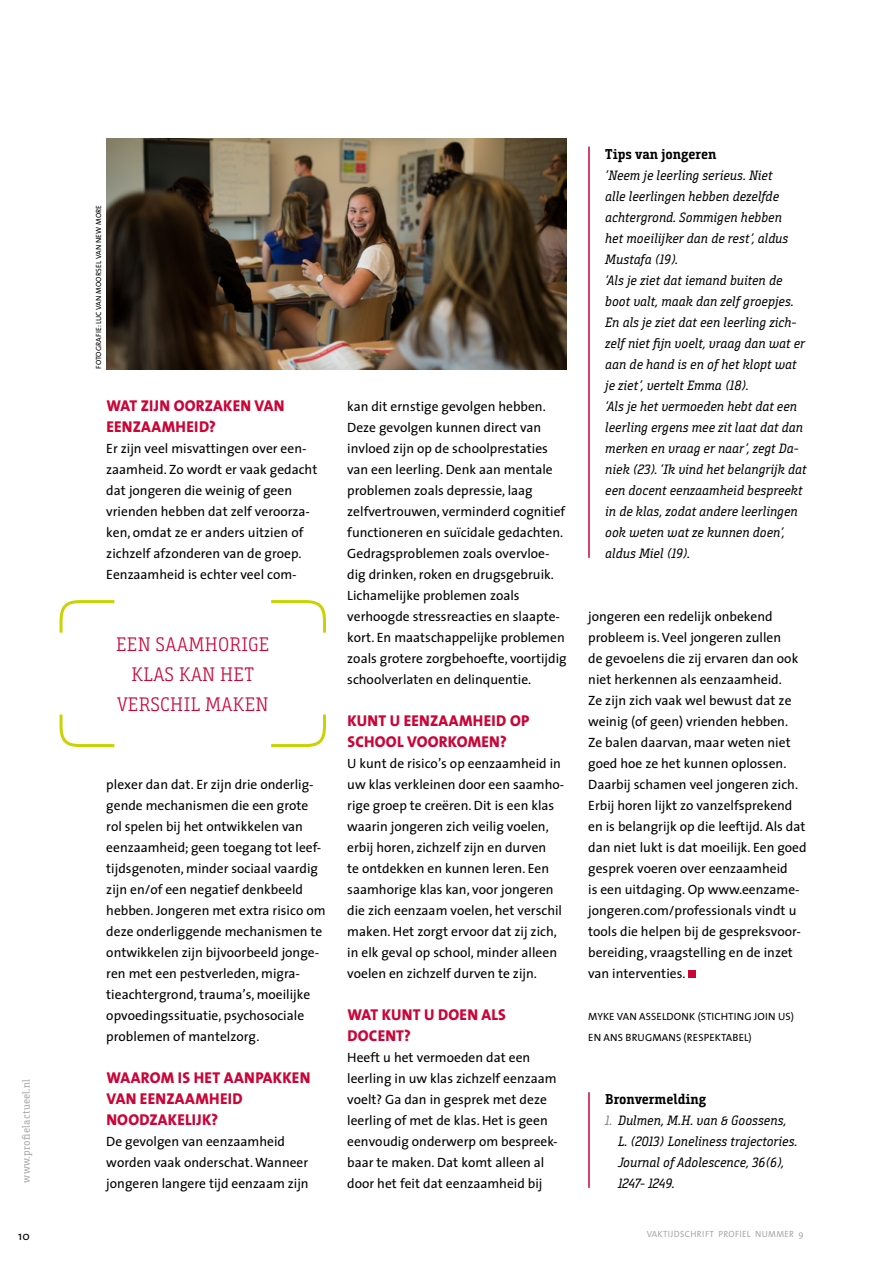
<style>
.page{position:relative;width:893px;height:1263px;background:#fff}
.page>*{position:absolute;margin:0;border:0;box-sizing:border-box;transform-origin:0 0}
.streamer{font:300 19.5px/30px "Bunday Slab";letter-spacing:.02em;color:#ca0538;text-align:center}
.tussenkopjes{font:800 15.75px/21px "The Sans";letter-spacing:.015em;color:#ca0538}
.kaderrrkop{font:700 14.25px "Bunday Slab";color:#000}
.body_geen_inspringin{font:13.5px/21px "The Sans";color:#000}
.kaderrrrtext{font:italic 13.5px/21px "Bunday Slab";color:#000}
.t1{font:12px "The Sans";color:#000}
.auteur_aftiteling{font:10.5px/21px "The Sans";letter-spacing:.015em;color:#000}
.t2{font:10.5px "Bunday Slab";letter-spacing:.02em;color:#a8a8a7}
.t3{font:9px "The Sans";letter-spacing:.035em;color:#a8a8a7}
.fotocredit{font:7.5px "The Sans";letter-spacing:.015em;color:#000}
.s1{color:#878787}
</style>
<div class="page">
<div style="left:688px;top:971px;width:7px;height:7px;background:#ca0538"></div>
<svg style="left:271px;top:600px;width:55px;height:33px"></svg>
<svg style="left:59px;top:714px;width:56px;height:34px"></svg>
<svg style="left:59px;top:600px;width:56px;height:33px"></svg>
<svg style="left:271px;top:714px;width:55px;height:34px"></svg>
<img style="left:106px;top:138px;width:461px;height:231px">
<hr style="left:588px;top:147px;width:2px;height:410px;background:#ca0538">
<hr style="left:588px;top:1093px;width:2px;height:94px;background:#ca0538">
<p class="t2" style="left:20px;top:1182px;width:105px;rotate:-90deg">www.profielactueel.nl</p>
<p class="fotocredit" style="left:93px;top:369px;width:165px;rotate:-90deg">FOTOGRAFIE: LUC VAN MOORSEL VAN NEW MORE</p>
<p class="tussenkopjes" style="left:106px;top:395px;width:180px">WAT ZIJN OORZAKEN VAN<br>EENZAAMHEID?</p>
<p class="body_geen_inspringin" style="left:106px;top:438px;width:213px">Er zijn veel misvattingen over een&shy;zaamheid. Zo wordt er vaak gedacht dat jongeren die weinig of geen vrienden hebben dat zelf veroorza&shy;ken, omdat ze er anders uitzien of zichzelf afzonderen van de groep.<br>Eenzaamheid is echter veel com-</p>
<p class="streamer" style="left:116px;top:629px;width:155px">EEN SAAMHORIGE<br>KLAS KAN HET<br>VERSCHIL MAKEN</p>
<p class="body_geen_inspringin" style="left:106px;top:774px;width:221px">plexer dan dat. Er zijn drie onderlig&shy;gende mechanismen die een grote rol spelen bij het ontwikkelen van eenzaamheid; geen toegang tot leef&shy;tijdsgenoten, minder sociaal vaardig zijn en/of een negatief denkbeeld hebben. Jongeren met extra risico om deze onderliggende mechanismen te ontwikkelen zijn bijvoorbeeld jonge&shy;ren met een pestverleden, migra&shy;tieachtergrond, trauma’s, moeilijke opvoedingssituatie, psychosociale problemen of mantelzorg.</p>
<p class="tussenkopjes" style="left:106px;top:1067px;width:205px">WAAROM IS HET AANPAKKEN<br>VAN EENZAAMHEID<br>NOODZAKELIJK?</p>
<p class="body_geen_inspringin" style="left:106px;top:1131px;width:204px">De gevolgen van eenzaamheid worden vaak onderschat. Wanneer jongeren langere tijd eenzaam zijn</p>
<p class="body_geen_inspringin" style="left:347px;top:396px;width:221px">kan dit ernstige gevolgen hebben.<br>Deze gevolgen kunnen direct van invloed zijn op de schoolprestaties van een leerling. Denk aan mentale problemen zoals depressie, laag zelfvertrouwen, verminderd cognitief functioneren en suïcidale gedachten.<br>Gedragsproblemen zoals overvloe&shy;dig drinken, roken en drugsgebruik.<br>Lichamelijke problemen zoals verhoogde stressreacties en slaapte&shy;kort. En maatschappelijke problemen zoals grotere zorgbehoefte, voortijdig schoolverlaten en delinquentie.</p>
<p class="tussenkopjes" style="left:347px;top:710px;width:184px">KUNT U EENZAAMHEID OP<br>SCHOOL VOORKOMEN?</p>
<p class="body_geen_inspringin" style="left:347px;top:753px;width:218px">U kunt de risico’s op eenzaamheid in uw klas verkleinen door een saamho&shy;rige groep te creëren. Dit is een klas waarin jongeren zich veilig voelen, erbij horen, zichzelf zijn en durven<br>te ontdekken en kunnen leren. Een saamhorige klas kan, voor jongeren die zich eenzaam voelen, het verschil maken. Het zorgt ervoor dat zij zich, in elk geval op school, minder alleen voelen en zichzelf durven te zijn.</p>
<p class="tussenkopjes" style="left:347px;top:1004px;width:160px">WAT KUNT U DOEN ALS<br>DOCENT?</p>
<p class="body_geen_inspringin" style="left:347px;top:1047px;width:212px">Heeft u het vermoeden dat een leerling in uw klas zichzelf eenzaam voelt? Ga dan in gesprek met deze leerling of met de klas. Het is geen eenvoudig onderwerp om bespreek&shy;baar te maken. Dat komt alleen al door het feit dat eenzaamheid bij</p>
<p class="kaderrrkop" style="left:605px;top:145px;width:113px">Tips van jongeren</p>
<p class="kaderrrrtext" style="left:605px;top:165px;width:185px">‘Neem je leerling serieus. Niet alle leerlingen hebben dezelfde achtergrond. Sommigen hebben het moeilijker dan de rest’, aldus<br>Mustafa (19).</p>
<p class="kaderrrrtext" style="left:605px;top:270px;width:201px">‘Als je ziet dat iemand buiten de boot valt, maak dan zelf groepjes.<br>En als je ziet dat een leerling zich&shy;zelf niet fijn voelt, vraag dan wat er aan de hand is en of het klopt wat je ziet’, vertelt Emma (18).</p>
<p class="kaderrrrtext" style="left:605px;top:396px;width:203px">‘Als je het vermoeden hebt dat een leerling ergens mee zit laat dat dan merken en vraag er naar’, zegt Da&shy;niek (23). ‘Ik vind het belangrijk dat een docent eenzaamheid bespreekt in de klas, zodat andere leerlingen ook weten wat ze kunnen doen’, aldus Miel (19).</p>
<p class="body_geen_inspringin" style="left:588px;top:606px;width:220px">jongeren een redelijk onbekend probleem is. Veel jongeren zullen<br>de gevoelens die zij ervaren dan ook niet herkennen als eenzaamheid.<br>Ze zijn zich vaak wel bewust dat ze weinig (of geen) vrienden hebben.<br>Ze balen daarvan, maar weten niet goed hoe ze het kunnen oplossen.<br>Daarbij schamen veel jongeren zich.<br>Erbij horen lijkt zo vanzelfsprekend en is belangrijk op die leeftijd. Als dat dan niet lukt is dat moeilijk. Een goed gesprek voeren over eenzaamheid<br>is een uitdaging. Op www.eenzame&shy;jongeren.com/professionals vindt u tools die helpen bij de gespreksvoor&shy;bereiding, vraagstelling en de inzet van interventies.</p>
<p class="auteur_aftiteling" style="left:588px;top:1006px;width:207px">MYKE VAN ASSELDONK (STICHTING JOIN US)<br>EN ANS BRUGMANS (RESPEKTABEL)</p>
<p class="kaderrrkop" style="left:605px;top:1090px;width:103px">Bronvermelding</p>
<p class="kaderrrrtext" style="left:618px;top:1110px;width:181px;text-indent:-13px"><span class="s1">1.</span> Dulmen, M.H. van &amp; Goossens,<br>L. (2013) Loneliness trajectories.<br>Journal of Adolescence, 36(6),<br>1247- 1249.</p>
<p class="t1" style="left:18px;top:1225px;width:13px">10</p>
<p class="t3" style="left:647px;top:1227px;width:159px">VAKTIJDSCHRIFT PROFIEL NUMMER 9</p>
</div>
